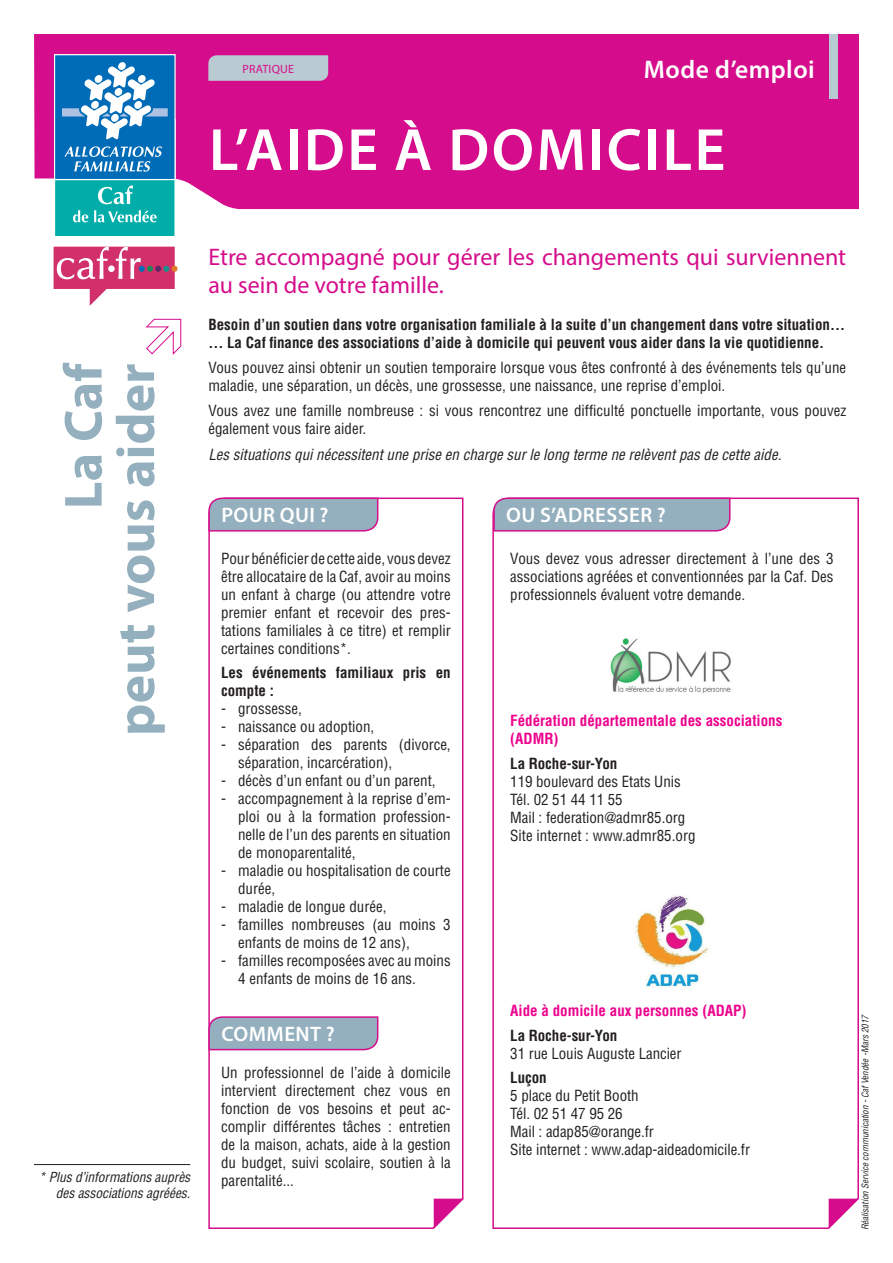
<style>
.page{position:relative;width:893px;height:1263px;background:#fff}
.page>*{position:absolute;margin:0;border:0;box-sizing:border-box;transform-origin:0 0}
.t1{font:600 60px "Myriad Pro";letter-spacing:.04em;color:#fff}
.t2{font:700 54px "Myriad Pro";color:#94afbd}
.t3{font:600 25.5px "Myriad Pro";letter-spacing:.02em;color:#fff}
.t4{font:24px/28.8px "Myriad Pro";color:#d50d8c}
.t5{font:600 21px "Myriad Pro";letter-spacing:.02em;color:#fff}
.t6{font:condensed 15px/18px "Helvetica LT Std";color:#231f20}
.t7{font:700 condensed 15px/18px "Helvetica LT Std";color:#231f20}
.t8{font:italic condensed 15px "Helvetica LT Std";color:#231f20}
.t9{font:700 condensed 15px/18px "Helvetica LT Std";color:#ed028c}
.t10{font:italic condensed 13.5px/16.2px "Helvetica LT Std";letter-spacing:-.005em;color:#231f20;text-align:right}
.t11{font:12px "Myriad Pro";letter-spacing:.02em;color:#d50d8c}
.t12{font:italic condensed 9px "Helvetica LT Std";color:#231f20}
</style>
<div class="page">
<svg style="left:208px;top:497px;width:256px;height:732px"></svg>
<svg style="left:492px;top:497px;width:367px;height:732px"></svg>
<svg style="left:208px;top:497px;width:171px;height:35px;background:#9ea0ba"></svg>
<svg style="left:434px;top:1199px;width:30px;height:30px"></svg>
<svg style="left:829px;top:1199px;width:30px;height:30px"></svg>
<svg style="left:145px;top:319px;width:37px;height:36px"></svg>
<div style="left:34px;top:34px;width:825px;height:175px;background:#d50d8c"></div>
<div style="left:55px;top:120px;width:120px;height:117px;background:#00ada8"></div>
<div style="left:54px;top:119px;width:122px;height:118px;border:1px solid #fff"></div>
<div style="left:55px;top:55px;width:120px;height:125px;background:#006bb6"></div>
<div style="left:54px;top:54px;width:122px;height:126px;border:1px solid #fff"></div>
<div style="left:118px;top:62px;width:8px;height:8px;background:#fff;border-radius:50%"></div>
<svg style="left:62px;top:67px;width:106px;height:73px"></svg>
<svg style="left:64px;top:146px;width:98px;height:26px"></svg>
<svg style="left:98px;top:185px;width:35px;height:19px"></svg>
<svg style="left:73px;top:210px;width:15px;height:12px"></svg>
<svg style="left:94px;top:210px;width:63px;height:12px"></svg>
<div style="left:829px;top:34px;width:9px;height:65px;background:#bacad2"></div>
<svg style="left:54px;top:247px;width:124px;height:59px"></svg>
<svg style="left:208px;top:55px;width:120px;height:26px;background:#bac4cf"></svg>
<svg style="left:208px;top:1015px;width:171px;height:36px;background:#a1a4bc"></svg>
<svg style="left:492px;top:497px;width:239px;height:35px;background:#9ea1ba"></svg>
<img style="left:606px;top:634px;width:130px;height:62px">
<img style="left:625px;top:894px;width:92px;height:95px">
<hr style="left:34px;top:1164px;width:156px;height:1px;background:#231f20">
<p class="t11" style="left:242px;top:61px;width:53px">PRATIQUE</p>
<h3 class="t3" style="left:644px;top:54px;width:172px">Mode d’emploi</h3>
<h1 class="t1" style="left:209px;top:112px;width:518px">L’AIDE À DOMICILE</h1>
<h2 class="t2" style="left:48px;top:509px;width:148px;rotate:-90deg">La Caf</h2>
<h2 class="t2" style="left:101px;top:736px;width:374px;rotate:-90deg">peut vous aider</h2>
<p class="t10" style="left:39px;top:1169px;width:153px">* Plus d’informations auprès des associations agréées.</p>
<h3 class="t4" style="left:208px;top:242px;width:639px">Etre accompagné pour gérer les changements qui surviennent au sein de votre famille.</h3>
<p class="t7" style="left:208px;top:315px;width:638px">Besoin d’un soutien dans votre organisation familiale à la suite d’un changement dans votre situation... ... La Caf finance des associations d’aide à domicile qui peuvent vous aider dans la vie quotidienne.</p>
<p class="t6" style="left:208px;top:359px;width:639px">Vous pouvez ainsi obtenir un soutien temporaire lorsque vous êtes confronté à des événements tels qu’une maladie, une séparation, un décès, une grossesse, une naissance, une reprise d’emploi.</p>
<p class="t6" style="left:208px;top:402px;width:639px">Vous avez une famille nombreuse : si vous rencontrez une difficulté ponctuelle importante, vous pouvez également vous faire aider.</p>
<p class="t8" style="left:208px;top:445px;width:575px">Les situations qui nécessitent une prise en charge sur le long terme ne relèvent pas de cette aide.</p>
<h3 class="t5" style="left:221px;top:502px;width:109px">POUR QUI ?</h3>
<p class="t6" style="left:221px;top:549px;width:231px;text-align:justify">Pour bénéficier de cette aide, vous devez être allocataire de la Caf, avoir au moins un enfant à charge (ou attendre votre premier enfant et recevoir des pres&shy;tations familiales à ce titre) et remplir certaines conditions*.</p>
<p class="t7" style="left:221px;top:664px;width:231px">Les événements familiaux pris en compte :</p>
<p class="t6" style="left:221px;top:700px;width:82px">- grossesse,</p>
<p class="t6" style="left:221px;top:718px;width:155px">- naissance ou adoption,</p>
<p class="t6" style="left:238px;top:736px;width:214px;text-indent:-17px">- séparation des parents (divorce, séparation, incarcération),</p>
<p class="t6" style="left:221px;top:772px;width:216px">- décès d’un enfant ou d’un parent,</p>
<p class="t6" style="left:238px;top:790px;width:214px;text-align:justify;text-indent:-17px">- accompagnement à la reprise d’em&shy;ploi ou à la formation profession&shy;nelle de l’un des parents en situation de monoparentalité,</p>
<p class="t6" style="left:238px;top:862px;width:214px;text-indent:-17px">- maladie ou hospitalisation de courte durée,</p>
<p class="t6" style="left:221px;top:898px;width:167px">- maladie de longue durée,</p>
<p class="t6" style="left:238px;top:916px;width:214px;text-indent:-17px">- familles nombreuses (au moins 3 enfants de moins de 12 ans),</p>
<p class="t6" style="left:238px;top:952px;width:214px;text-indent:-17px">- familles recomposées avec au moins<br>4 enfants de moins de 16 ans.</p>
<h3 class="t5" style="left:221px;top:1021px;width:115px">COMMENT ?</h3>
<p class="t6" style="left:221px;top:1063px;width:231px;text-align:justify">Un professionnel de l’aide à domicile intervient directement chez vous en fonction de vos besoins et peut ac&shy;complir différentes tâches : entretien de la maison, achats, aide à la gestion du budget, suivi scolaire, soutien à la parentalité...</p>
<h3 class="t5" style="left:506px;top:502px;width:161px">OU S’ADRESSER ?</h3>
<p class="t6" style="left:510px;top:549px;width:325px;text-align:justify">Vous devez vous adresser directement à l’une des 3 associations agréées et conventionnées par la Caf. Des professionnels évaluent votre demande.</p>
<p class="t9" style="left:510px;top:712px;width:274px">Fédération départementale des associations (ADMR)</p>
<p class="t7" style="left:510px;top:754px;width:109px">La Roche-sur-Yon</p>
<p class="t6" style="left:510px;top:772px;width:187px">119 boulevard des Etats Unis<br>Tél. 02 51 44 11 55<br>Mail : federation@admr85.org<br>Site internet : www.admr85.org</p>
<p class="t9" style="left:510px;top:1002px;width:238px">Aide à domicile aux personnes (ADAP)</p>
<p class="t7" style="left:510px;top:1026px;width:109px">La Roche-sur-Yon</p>
<p class="t6" style="left:510px;top:1044px;width:173px">31 rue Louis Auguste Lancier</p>
<p class="t7" style="left:510px;top:1069px;width:38px">Luçon</p>
<p class="t6" style="left:510px;top:1087px;width:241px">5 place du Petit Booth<br>Tél. 02 51 47 95 26<br>Mail : adap85@orange.fr<br>Site internet : www.adap-aideadomicile.fr</p>
<p class="t12" style="left:860px;top:1230px;width:218px;rotate:-90deg">Réalisation Service communication - Caf Vendée -Mars 2017</p>
</div>
